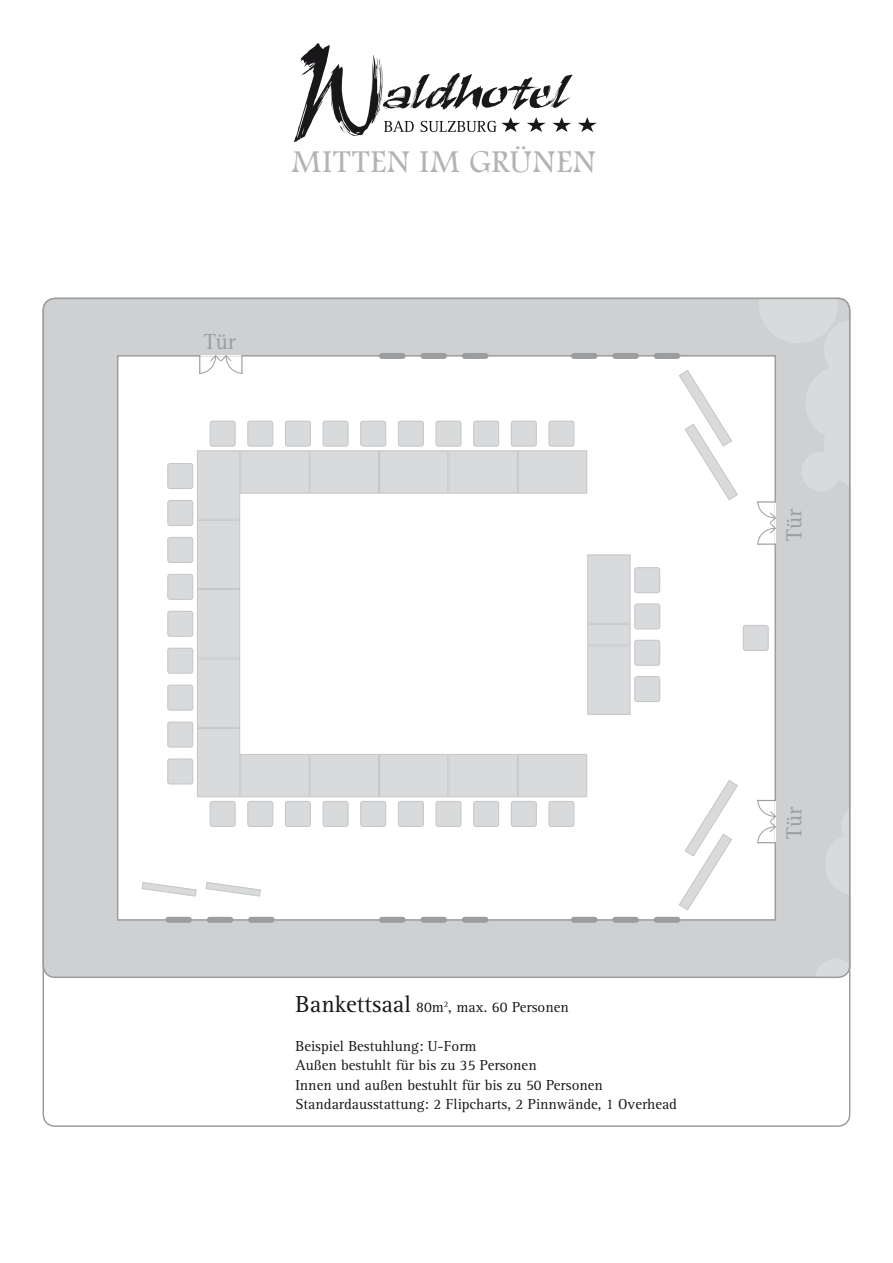
<style>
.page{position:relative;width:893px;height:1263px;background:#fff}
.page>*{position:absolute;margin:0;border:0;box-sizing:border-box;transform-origin:0 0}
.t1{font:33px "Footlight MT Light";letter-spacing:.035em;color:#b1b3b4}
.t2{font:22.5px "Rotis Serif";color:#9c9d9f}
.t3{font:15px/19.5px "Rotis Serif";color:#1a171b}
.s1{font-size:24px}
</style>
<div class="page">
<div style="left:43px;top:298px;width:807px;height:679px;background:#cfd0d2;border-radius:12px"></div>
<svg style="left:841px;top:969px;width:9px;height:9px"></svg>
<svg style="left:294px;top:43px;width:303px;height:99px"></svg>
<div style="left:117px;top:354px;width:659px;height:567px;background:#fff"></div>
<svg style="left:382px;top:353px;width:103px;height:6px"></svg>
<svg style="left:382px;top:917px;width:103px;height:6px"></svg>
<svg style="left:168px;top:917px;width:104px;height:6px"></svg>
<svg style="left:574px;top:353px;width:103px;height:6px"></svg>
<svg style="left:574px;top:917px;width:103px;height:6px"></svg>
<svg style="left:198px;top:354px;width:45px;height:20px"></svg>
<svg style="left:757px;top:799px;width:19px;height:45px"></svg>
<svg style="left:757px;top:500px;width:19px;height:46px"></svg>
<svg style="left:678px;top:370px;width:60px;height:131px"></svg>
<svg style="left:678px;top:780px;width:60px;height:131px"></svg>
<svg style="left:141px;top:882px;width:56px;height:15px"></svg>
<svg style="left:205px;top:882px;width:56px;height:15px"></svg>
<div style="left:197px;top:728px;width:43px;height:69px;background:#d9dadb;border:1px solid #c5c6c8"></div>
<div style="left:197px;top:658px;width:43px;height:70px;background:#d9dadb;border:1px solid #c5c6c8"></div>
<div style="left:197px;top:589px;width:43px;height:69px;background:#d9dadb;border:1px solid #c5c6c8"></div>
<div style="left:197px;top:520px;width:43px;height:69px;background:#d9dadb;border:1px solid #c5c6c8"></div>
<div style="left:197px;top:450px;width:43px;height:70px;background:#d9dadb;border:1px solid #c5c6c8"></div>
<div style="left:168px;top:759px;width:25px;height:25px;background:#d9dadb;border-radius:2px"></div>
<div style="left:167px;top:758px;width:26px;height:26px;border:1px solid #c5c6c8;border-radius:2px"></div>
<div style="left:168px;top:722px;width:25px;height:25px;background:#d9dadb;border-radius:2px"></div>
<div style="left:167px;top:721px;width:26px;height:27px;border:1px solid #c5c6c8;border-radius:2px"></div>
<div style="left:168px;top:685px;width:25px;height:25px;background:#d9dadb;border-radius:2px"></div>
<div style="left:167px;top:685px;width:26px;height:26px;border:1px solid #c5c6c8;border-radius:2px"></div>
<div style="left:168px;top:648px;width:25px;height:25px;background:#d9dadb;border-radius:2px"></div>
<div style="left:167px;top:648px;width:26px;height:26px;border:1px solid #c5c6c8;border-radius:2px"></div>
<div style="left:168px;top:611px;width:25px;height:25px;background:#d9dadb;border-radius:2px"></div>
<div style="left:167px;top:611px;width:26px;height:26px;border:1px solid #c5c6c8;border-radius:2px"></div>
<div style="left:168px;top:574px;width:25px;height:25px;background:#d9dadb;border-radius:2px"></div>
<div style="left:167px;top:574px;width:26px;height:26px;border:1px solid #c5c6c8;border-radius:2px"></div>
<div style="left:168px;top:537px;width:25px;height:25px;background:#d9dadb;border-radius:2px"></div>
<div style="left:167px;top:537px;width:26px;height:26px;border:1px solid #c5c6c8;border-radius:2px"></div>
<div style="left:587px;top:554px;width:44px;height:70px;background:#d9dadb;border:1px solid #c5c6c8"></div>
<div style="left:587px;top:624px;width:44px;height:21px;background:#d9dadb;border:1px solid #c5c6c8"></div>
<div style="left:635px;top:604px;width:25px;height:25px;background:#d9dadb;border-radius:2px"></div>
<div style="left:634px;top:603px;width:26px;height:26px;border:1px solid #c5c6c8;border-radius:2px"></div>
<div style="left:635px;top:568px;width:25px;height:25px;background:#d9dadb;border-radius:2px"></div>
<div style="left:634px;top:567px;width:26px;height:26px;border:1px solid #c5c6c8;border-radius:2px"></div>
<div style="left:635px;top:640px;width:25px;height:25px;background:#d9dadb;border-radius:2px"></div>
<div style="left:634px;top:640px;width:26px;height:26px;border:1px solid #c5c6c8;border-radius:2px"></div>
<div style="left:587px;top:645px;width:44px;height:70px;background:#d9dadb;border:1px solid #c5c6c8"></div>
<div style="left:635px;top:677px;width:25px;height:25px;background:#d9dadb;border-radius:2px"></div>
<div style="left:634px;top:676px;width:26px;height:26px;border:1px solid #c5c6c8;border-radius:2px"></div>
<div style="left:168px;top:500px;width:25px;height:25px;background:#d9dadb;border-radius:2px"></div>
<div style="left:167px;top:500px;width:26px;height:26px;border:1px solid #c5c6c8;border-radius:2px"></div>
<div style="left:168px;top:463px;width:25px;height:25px;background:#d9dadb;border-radius:2px"></div>
<div style="left:167px;top:463px;width:26px;height:26px;border:1px solid #c5c6c8;border-radius:2px"></div>
<div style="left:240px;top:450px;width:70px;height:44px;background:#d9dadb;border:1px solid #c5c6c8"></div>
<div style="left:310px;top:450px;width:69px;height:44px;background:#d9dadb;border:1px solid #c5c6c8"></div>
<div style="left:379px;top:450px;width:69px;height:44px;background:#d9dadb;border:1px solid #c5c6c8"></div>
<div style="left:448px;top:450px;width:70px;height:44px;background:#d9dadb;border:1px solid #c5c6c8"></div>
<div style="left:518px;top:450px;width:69px;height:44px;background:#d9dadb;border:1px solid #c5c6c8"></div>
<div style="left:210px;top:421px;width:25px;height:25px;background:#d9dadb;border-radius:2px"></div>
<div style="left:210px;top:421px;width:26px;height:26px;border:1px solid #c5c6c8;border-radius:2px"></div>
<div style="left:248px;top:421px;width:25px;height:25px;background:#d9dadb;border-radius:2px"></div>
<div style="left:247px;top:421px;width:26px;height:26px;border:1px solid #c5c6c8;border-radius:2px"></div>
<div style="left:285px;top:421px;width:25px;height:25px;background:#d9dadb;border-radius:2px"></div>
<div style="left:285px;top:421px;width:26px;height:26px;border:1px solid #c5c6c8;border-radius:2px"></div>
<div style="left:323px;top:421px;width:25px;height:25px;background:#d9dadb;border-radius:2px"></div>
<div style="left:323px;top:421px;width:26px;height:26px;border:1px solid #c5c6c8;border-radius:2px"></div>
<div style="left:361px;top:421px;width:25px;height:25px;background:#d9dadb;border-radius:2px"></div>
<div style="left:360px;top:421px;width:26px;height:26px;border:1px solid #c5c6c8;border-radius:2px"></div>
<div style="left:398px;top:421px;width:25px;height:25px;background:#d9dadb;border-radius:2px"></div>
<div style="left:398px;top:421px;width:26px;height:26px;border:1px solid #c5c6c8;border-radius:2px"></div>
<div style="left:436px;top:421px;width:25px;height:25px;background:#d9dadb;border-radius:2px"></div>
<div style="left:435px;top:421px;width:27px;height:26px;border:1px solid #c5c6c8;border-radius:2px"></div>
<div style="left:474px;top:421px;width:25px;height:25px;background:#d9dadb;border-radius:2px"></div>
<div style="left:473px;top:421px;width:26px;height:26px;border:1px solid #c5c6c8;border-radius:2px"></div>
<div style="left:511px;top:421px;width:25px;height:25px;background:#d9dadb;border-radius:2px"></div>
<div style="left:511px;top:421px;width:26px;height:26px;border:1px solid #c5c6c8;border-radius:2px"></div>
<div style="left:549px;top:421px;width:25px;height:25px;background:#d9dadb;border-radius:2px"></div>
<div style="left:548px;top:421px;width:26px;height:26px;border:1px solid #c5c6c8;border-radius:2px"></div>
<div style="left:518px;top:754px;width:69px;height:43px;background:#d9dadb;border:1px solid #c5c6c8"></div>
<div style="left:448px;top:754px;width:70px;height:43px;background:#d9dadb;border:1px solid #c5c6c8"></div>
<div style="left:379px;top:754px;width:69px;height:43px;background:#d9dadb;border:1px solid #c5c6c8"></div>
<div style="left:310px;top:754px;width:69px;height:43px;background:#d9dadb;border:1px solid #c5c6c8"></div>
<div style="left:240px;top:754px;width:70px;height:43px;background:#d9dadb;border:1px solid #c5c6c8"></div>
<div style="left:549px;top:801px;width:25px;height:25px;background:#d9dadb;border-radius:2px"></div>
<div style="left:548px;top:801px;width:26px;height:26px;border:1px solid #c5c6c8;border-radius:2px"></div>
<div style="left:511px;top:801px;width:25px;height:25px;background:#d9dadb;border-radius:2px"></div>
<div style="left:511px;top:801px;width:26px;height:26px;border:1px solid #c5c6c8;border-radius:2px"></div>
<div style="left:474px;top:801px;width:25px;height:25px;background:#d9dadb;border-radius:2px"></div>
<div style="left:473px;top:801px;width:26px;height:26px;border:1px solid #c5c6c8;border-radius:2px"></div>
<div style="left:436px;top:801px;width:25px;height:25px;background:#d9dadb;border-radius:2px"></div>
<div style="left:435px;top:801px;width:27px;height:26px;border:1px solid #c5c6c8;border-radius:2px"></div>
<div style="left:398px;top:801px;width:25px;height:25px;background:#d9dadb;border-radius:2px"></div>
<div style="left:398px;top:801px;width:26px;height:26px;border:1px solid #c5c6c8;border-radius:2px"></div>
<div style="left:361px;top:801px;width:25px;height:25px;background:#d9dadb;border-radius:2px"></div>
<div style="left:360px;top:801px;width:26px;height:26px;border:1px solid #c5c6c8;border-radius:2px"></div>
<div style="left:323px;top:801px;width:25px;height:25px;background:#d9dadb;border-radius:2px"></div>
<div style="left:323px;top:801px;width:26px;height:26px;border:1px solid #c5c6c8;border-radius:2px"></div>
<div style="left:285px;top:801px;width:25px;height:25px;background:#d9dadb;border-radius:2px"></div>
<div style="left:285px;top:801px;width:26px;height:26px;border:1px solid #c5c6c8;border-radius:2px"></div>
<div style="left:210px;top:801px;width:25px;height:25px;background:#d9dadb;border-radius:2px"></div>
<div style="left:210px;top:801px;width:26px;height:26px;border:1px solid #c5c6c8;border-radius:2px"></div>
<div style="left:248px;top:801px;width:25px;height:25px;background:#d9dadb;border-radius:2px"></div>
<div style="left:247px;top:801px;width:26px;height:26px;border:1px solid #c5c6c8;border-radius:2px"></div>
<div style="left:743px;top:625px;width:25px;height:25px;background:#d9dadb;border-radius:2px"></div>
<div style="left:743px;top:625px;width:26px;height:26px;border:1px solid #c5c6c8;border-radius:2px"></div>
<h1 class="t1" style="left:292px;top:142px;width:305px">MITTEN IM GRÜNEN</h1>
<h2 class="t2" style="left:204px;top:328px;width:33px">Tür</h2>
<p class="t3" style="left:296px;top:998px;width:275px"><span class="s1">Bankettsaal</span> 80m<sup>2</sup>, max. 60 Personen</p>
<p class="t3" style="left:296px;top:1037px;width:383px">Beispiel Bestuhlung: U-Form<br>Außen bestuhlt für bis zu 35 Personen<br>Innen und außen bestuhlt für bis zu 50 Personen Standardausstattung: 2 Flipcharts, 2 Pinnwände, 1 Overhead</p>
<h2 class="t2" style="left:781px;top:541px;width:34px;rotate:-90deg">Tür</h2>
<h2 class="t2" style="left:781px;top:839px;width:34px;rotate:-90deg">Tür</h2>
</div>
